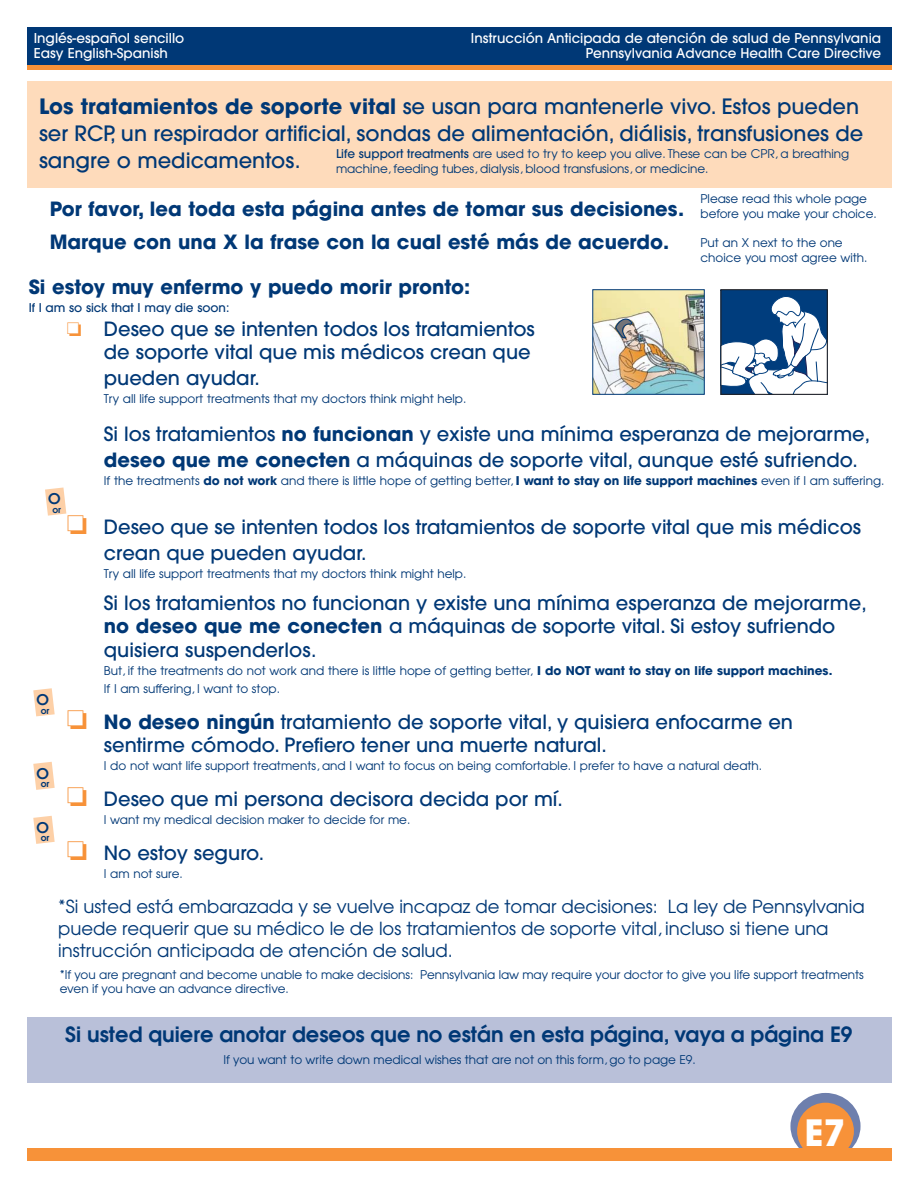
<style>
.page{position:relative;width:918px;height:1188px;background:#fff}
.page>*{position:absolute;margin:0;border:0;box-sizing:border-box;transform-origin:0 0}
.t1{font:700 36px "Avant Garde";color:#fff}
.t2{font:500 21px/27px "Avant Garde";color:#003876}
.t3{font:600 21px "Avant Garde";color:#003876}
.t4{font:500 19.5px/23.4px "Avant Garde";color:#003876}
.t5{font:700 19.5px/33px "Avant Garde";color:#003876}
.t6{font:18px/21.6px "Avant Garde";color:#003876}
.t7{font:500 13.5px "Avant Garde";color:#fff}
.t8{font:12px/15px "Avant Garde";color:#003876}
.t9{font:500 12px "Avant Garde";color:#003876}
.t10{font:600 9px "Avant Garde";color:#003876}
.s1{font-weight:700}
.s2{font-weight:500}
.s3{color:#f79239}
</style>
<div class="page">
<div style="left:27px;top:81px;width:864px;height:107px;background:#fedbbb"></div>
<div style="left:27px;top:1017px;width:864px;height:65px;background:#b9c0d9"></div>
<svg style="left:27px;top:64px;width:864px;height:6px;background:#cd8343"></svg>
<div style="left:27px;top:27px;width:864px;height:37px;background:#003876"></div>
<div style="left:790px;top:1093px;width:71px;height:66px;background:#6e7fad;border-radius:50%"></div>
<div style="left:27px;top:1149px;width:864px;height:12px;background:#f79239"></div>
<div style="left:797px;top:1103px;width:57px;height:57px;background:#f79239;border-radius:50%"></div>
<svg style="left:45px;top:488px;width:21px;height:28px"></svg>
<svg style="left:33px;top:688px;width:22px;height:28px"></svg>
<svg style="left:33px;top:762px;width:22px;height:28px"></svg>
<svg style="left:33px;top:816px;width:22px;height:28px"></svg>
<svg style="left:722px;top:291px;width:104px;height:102px"></svg>
<div style="left:720px;top:289px;width:108px;height:106px;border:1px solid #231f20"></div>
<img style="left:594px;top:291px;width:109px;height:102px">
<div style="left:592px;top:289px;width:113px;height:106px;border:1px solid #003876"></div>
<svg style="left:615px;top:319px;width:18px;height:20px"></svg>
<p class="t7" style="left:34px;top:33px;width:152px">Inglés-español sencillo</p>
<p class="t7" style="left:471px;top:33px;width:412px">Instrucción Anticipada de atención de salud de Pennsylvania</p>
<p class="t7" style="left:34px;top:48px;width:136px">Easy English-Spanish</p>
<p class="t7" style="left:586px;top:48px;width:297px">Pennsylvania Advance Health Care Directive</p>
<h2 class="t2" style="left:39px;top:95px;width:826px"><span class="s1">Los tratamientos de soporte vital</span> se usan para mantenerle vivo. Estos pueden ser RCP, un respirador artificial, sondas de alimentación, diálisis, transfusiones de sangre o medicamentos.</h2>
<p class="t8" style="left:336px;top:148px;width:515px"><span class="s2">Life support treatments</span> are used to try to keep you alive. These can be CPR, a breathing machine, feeding tubes, dialysis, blood transfusions, or medicine.</p>
<p class="t8" style="left:701px;top:193px;width:178px">Please read this whole page before you make your choice.</p>
<p class="t8" style="left:701px;top:236px;width:169px">Put an X next to the one choice you most agree with.</p>
<h3 class="t5" style="left:50px;top:194px;width:636px">Por favor, lea toda esta página antes de tomar sus decisiones.<br>Marque con una X la frase con la cual esté más de acuerdo.</h3>
<h3 class="t5" style="left:29px;top:272px;width:443px">Si estoy muy enfermo y puedo morir pronto:</h3>
<p class="t9" style="left:29px;top:303px;width:202px">If I am so sick that I may die soon:</p>
<h3 class="t4" style="left:67px;top:319px;width:470px;text-align:right"><span class="s3">❏</span> Deseo que se intenten todos los tratamientos de soporte vital que mis médicos crean que</h3>
<h3 class="t4" style="left:104px;top:367px;width:158px">pueden ayudar.</h3>
<p class="t8" style="left:104px;top:392px;width:364px">Try all life support treatments that my doctors think might help.</p>
<h3 class="t4" style="left:104px;top:423px;width:768px;line-height:25.5px">Si los tratamientos <span class="s1">no funcionan</span> y existe una mínima esperanza de mejorarme, <span class="s1">deseo que me conecten</span> a máquinas de soporte vital, aunque esté sufriendo.</h3>
<p class="t8" style="left:104px;top:474px;width:782px">If the treatments <span class="s1">do not work</span> and there is little hope of getting better, <span class="s1">I want to stay on life support machines</span> even if I am suffering.</p>
<h3 class="t4" style="left:104px;top:516px;width:759px;line-height:25.5px;text-indent:-37px"><span class="s3">❏</span> Deseo que se intenten todos los tratamientos de soporte vital que mis médicos crean que pueden ayudar.</h3>
<p class="t8" style="left:104px;top:567px;width:364px">Try all life support treatments that my doctors think might help.</p>
<h3 class="t4" style="left:104px;top:593px;width:764px">Si los tratamientos no funcionan y existe una mínima esperanza de mejorarme, <span class="s1">no deseo que me conecten</span> a máquinas de soporte vital. Si estoy sufriendo quisiera suspenderlos.</h3>
<p class="t8" style="left:104px;top:662px;width:730px;line-height:18px">But, if the treatments do not work and there is little hope of getting better, <span class="s1">I do NOT want to stay on life support machines.<br></span>If I am suffering, I want to stop.</p>
<h3 class="t4" style="left:104px;top:711px;width:691px;text-indent:-37px"><span class="s3">❏</span> <span class="s1">No deseo ningún</span> tratamiento de soporte vital, y quisiera enfocarme en sentirme cómodo. Prefiero tener una muerte natural.</h3>
<p class="t8" style="left:104px;top:759px;width:660px">I do not want life support treatments, and I want to focus on being comfortable. I prefer to have a natural death.</p>
<h3 class="t4" style="left:67px;top:789px;width:498px"><span class="s3">❏</span> Deseo que mi persona decisora decida por mí.</h3>
<p class="t8" style="left:104px;top:813px;width:308px">I want my medical decision maker to decide for me.</p>
<h3 class="t4" style="left:67px;top:843px;width:199px"><span class="s3">❏</span> No estoy seguro.</h3>
<p class="t8" style="left:104px;top:867px;width:81px">I am not sure.</p>
<p class="t10" style="left:48px;top:506px;width:15px">o r<sup>o</sup></p>
<p class="t10" style="left:36px;top:707px;width:15px">o r<sup>o</sup></p>
<p class="t10" style="left:36px;top:781px;width:15px">o r<sup>o</sup></p>
<p class="t10" style="left:36px;top:835px;width:15px">o r<sup>o</sup></p>
<h3 class="t6" style="left:58px;top:898px;width:808px">*Si usted está embarazada y se vuelve incapaz de tomar decisiones: La ley de Pennsylvania puede requerir que su médico le de los tratamientos de soporte vital, incluso si tiene una instrucción anticipada de atención de salud.</h3>
<p class="t8" style="left:60px;top:968px;width:806px;line-height:14.4px">*If you are pregnant and become unable to make decisions: Pennsylvania law may require your doctor to give you life support treatments even if you have an advance directive.</p>
<h2 class="t3" style="left:65px;top:1027px;width:789px">Si usted quiere anotar deseos que no están en esta página, vaya a página E9</h2>
<p class="t8" style="left:223px;top:1053px;width:474px">If you want to write down medical wishes that are not on this form, go to page E9.</p>
<h1 class="t1" style="left:805px;top:1120px;width:43px">E7</h1>
</div>
